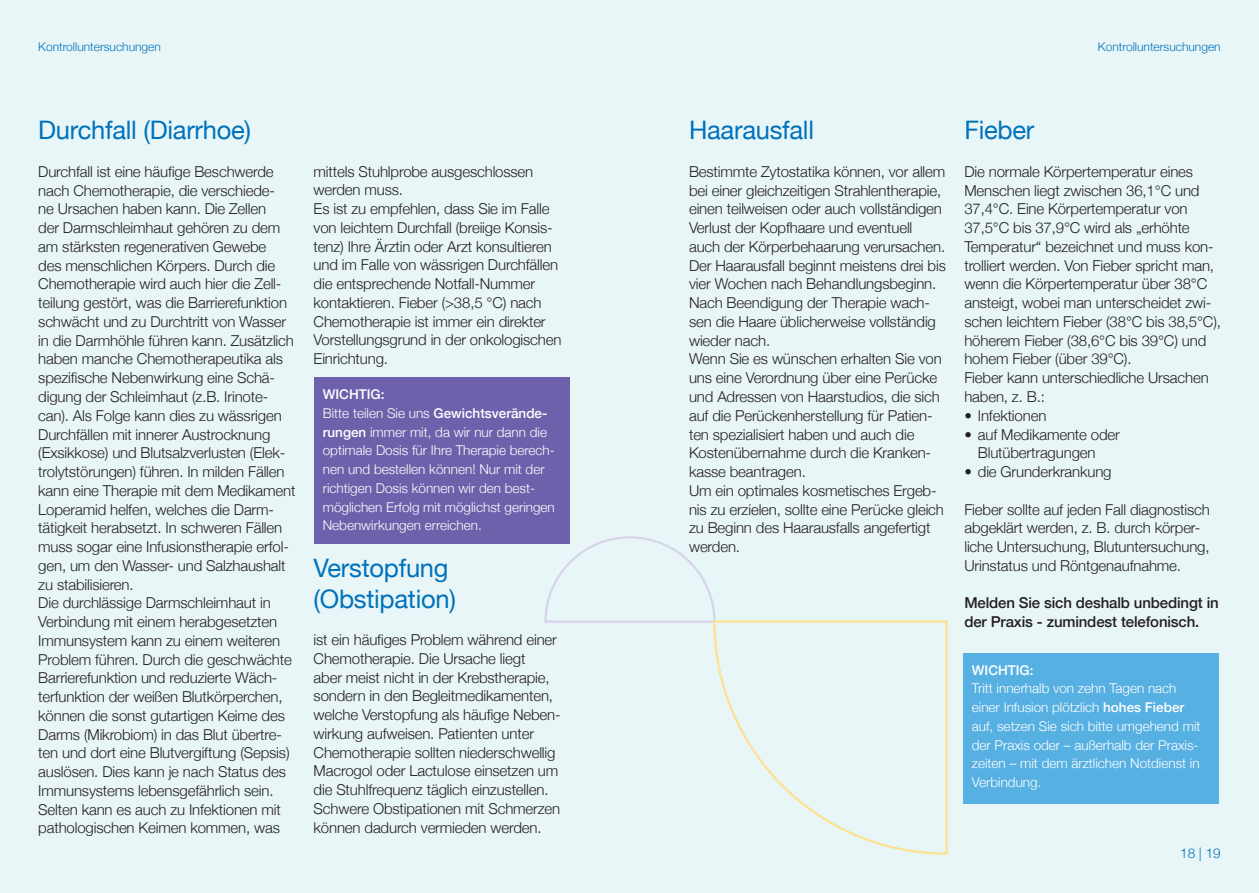
<style>
.page{position:relative;width:1259px;height:893px;background:#e9f6f8}
.page>*{position:absolute;margin:0;border:0;box-sizing:border-box;transform-origin:0 0}
.t1{font:25.5px/30.6px "Helvetica Neue";letter-spacing:-.01em;color:#0072bc}
.t2{font:300 15px/18.8px "Helvetica Neue";letter-spacing:-.01em;color:#231f20}
.t3{font:500 15px/18.8px "Helvetica Neue";letter-spacing:-.01em;color:#231f20}
.t4{font:300 13.5px/18.8px "Helvetica Neue";color:#fff}
.t5{font:500 13.5px "Helvetica Neue";color:#fff}
.t6{font:300 13.5px "Helvetica Neue";color:#0072bc}
.t7{font:300 12px "Helvetica Neue";color:#0072bc}
.s1{font-weight:500}
</style>
<div class="page">
<svg style="left:544px;top:536px;width:172px;height:87px"></svg>
<svg style="left:712px;top:619px;width:236px;height:236px"></svg>
<div style="left:314px;top:377px;width:256px;height:167px;background:#6e60aa"></div>
<div style="left:963px;top:653px;width:256px;height:151px;background:#57b0e2"></div>
<p class="t7" style="left:38px;top:37px;width:124px">Kontrolluntersuchungen</p>
<p class="t7" style="left:1098px;top:37px;width:124px">Kontrolluntersuchungen</p>
<h1 class="t1" style="left:38px;top:117px;width:214px">Durchfall (Diarrhoe)</h1>
<p class="t2" style="left:38px;top:161px;width:259px">Durchfall ist eine häufige Beschwerde nach Chemotherapie, die verschiede-<br>ne Ursachen haben kann. Die Zellen<br>der Darmschleimhaut gehören zu dem am stärksten regenerativen Gewebe<br>des menschlichen Körpers. Durch die Chemotherapie wird auch hier die Zell&shy;teilung gestört, was die Barrierefunktion schwächt und zu Durchtritt von Wasser in die Darmhöhle führen kann. Zusätzlich haben manche Chemotherapeutika als spezifische Nebenwirkung eine Schä&shy;digung der Schleimhaut (z.B. Irinote&shy;can). Als Folge kann dies zu wässrigen Durchfällen mit innerer Austrocknung (Exsikkose) und Blutsalzverlusten (Elek&shy;trolytstörungen) führen. In milden Fällen kann eine Therapie mit dem Medikament Loperamid helfen, welches die Darm&shy;tätigkeit herabsetzt. In schweren Fällen muss sogar eine Infusionstherapie erfol&shy;gen, um den Wasser- und Salzhaushalt zu stabilisieren.<br>Die durchlässige Darmschleimhaut in Verbindung mit einem herabgesetzten Immunsystem kann zu einem weiteren Problem führen. Durch die geschwächte Barrierefunktion und reduzierte Wäch&shy;terfunktion der weißen Blutkörperchen, können die sonst gutartigen Keime des Darms (Mikrobiom) in das Blut übertre&shy;ten und dort eine Blutvergiftung (Sepsis) auslösen. Dies kann je nach Status des Immunsystems lebensgefährlich sein.<br>Selten kann es auch zu Infektionen mit pathologischen Keimen kommen, was</p>
<p class="t2" style="left:314px;top:161px;width:249px">mittels Stuhlprobe ausgeschlossen werden muss.<br>Es ist zu empfehlen, dass Sie im Falle von leichtem Durchfall (breiige Konsis&shy;tenz) Ihre Ärztin oder Arzt konsultieren und im Falle von wässrigen Durchfällen die entsprechende Notfall-Nummer kontaktieren. Fieber (&gt;38,5 °C) nach Chemotherapie ist immer ein direkter Vorstellungsgrund in der onkologischen Einrichtung.</p>
<p class="t4" style="left:323px;top:384px;width:234px"><span class="s1">WICHTIG:<br></span>Bitte teilen Sie uns <span class="s1">Gewichtsverände&shy;rungen</span> immer mit, da wir nur dann die optimale Dosis für Ihre Therapie berech&shy;nen und bestellen können! Nur mit der richtigen Dosis können wir den best&shy;möglichen Erfolg mit möglichst geringen Nebenwirkungen erreichen.</p>
<h1 class="t1" style="left:314px;top:554px;width:144px">Verstopfung (Obstipation)</h1>
<p class="t2" style="left:314px;top:629px;width:249px">ist ein häufiges Problem während einer Chemotherapie. Die Ursache liegt<br>aber meist nicht in der Krebstherapie, sondern in den Begleitmedikamenten, welche Verstopfung als häufige Neben&shy;wirkung aufweisen. Patienten unter Chemotherapie sollten niederschwellig Macrogol oder Lactulose einsetzen um die Stuhlfrequenz täglich einzustellen.<br>Schwere Obstipationen mit Schmerzen können dadurch vermieden werden.</p>
<h1 class="t1" style="left:689px;top:117px;width:126px">Haarausfall</h1>
<p class="t2" style="left:689px;top:161px;width:258px">Bestimmte Zytostatika können, vor allem bei einer gleichzeitigen Strahlentherapie, einen teilweisen oder auch vollständigen Verlust der Kopfhaare und eventuell auch der Körperbehaarung verursachen.<br>Der Haarausfall beginnt meistens drei bis vier Wochen nach Behandlungsbeginn.<br>Nach Beendigung der Therapie wach&shy;sen die Haare üblicherweise vollständig wieder nach.<br>Wenn Sie es wünschen erhalten Sie von uns eine Verordnung über eine Perücke und Adressen von Haarstudios, die sich auf die Perückenherstellung für Patien&shy;ten spezialisiert haben und auch die Kostenübernahme durch die Kranken&shy;kasse beantragen.<br>Um ein optimales kosmetisches Ergeb&shy;nis zu erzielen, sollte eine Perücke gleich zu Beginn des Haarausfalls angefertigt werden.</p>
<h1 class="t1" style="left:964px;top:117px;width:72px">Fieber</h1>
<p class="t2" style="left:964px;top:161px;width:258px">Die normale Körpertemperatur eines Menschen liegt zwischen 36,1°C und 37,4°C. Eine Körpertemperatur von 37,5°C bis 37,9°C wird als „erhöhte Temperatur“ bezeichnet und muss kon&shy;trolliert werden. Von Fieber spricht man, wenn die Körpertemperatur über 38°C ansteigt, wobei man unterscheidet zwi&shy;schen leichtem Fieber (38°C bis 38,5°C), höherem Fieber (38,6°C bis 39°C) und hohem Fieber (über 39°C).<br>Fieber kann unterschiedliche Ursachen haben, z. B.:</p>
<p class="t2" style="left:964px;top:405px;width:84px">• Infektionen</p>
<p class="t2" style="left:978px;top:424px;width:144px;text-indent:-14px">• auf Medikamente oder<br>Blutübertragungen</p>
<p class="t2" style="left:964px;top:461px;width:149px">• die Grunderkrankung</p>
<p class="t2" style="left:964px;top:499px;width:247px">Fieber sollte auf jeden Fall diagnostisch abgeklärt werden, z. B. durch körper&shy;liche Untersuchung, Blutuntersuchung, Urinstatus und Röntgenaufnahme.</p>
<p class="t3" style="left:964px;top:592px;width:256px">Melden Sie sich deshalb unbedingt in der Praxis - zumindest telefonisch.</p>
<p class="t5" style="left:972px;top:659px;width:63px">WICHTIG:</p>
<p class="t4" style="left:972px;top:678px;width:230px">Tritt innerhalb von zehn Tagen nach einer Infusion plötzlich <span class="s1">hohes Fieber </span>auf, setzen Sie sich bitte umgehend mit der Praxis oder – außerhalb der Praxis&shy;zeiten – mit dem ärztlichen Notdienst in Verbindung.</p>
<p class="t6" style="left:1180px;top:842px;width:42px">18 | 19</p>
</div>
